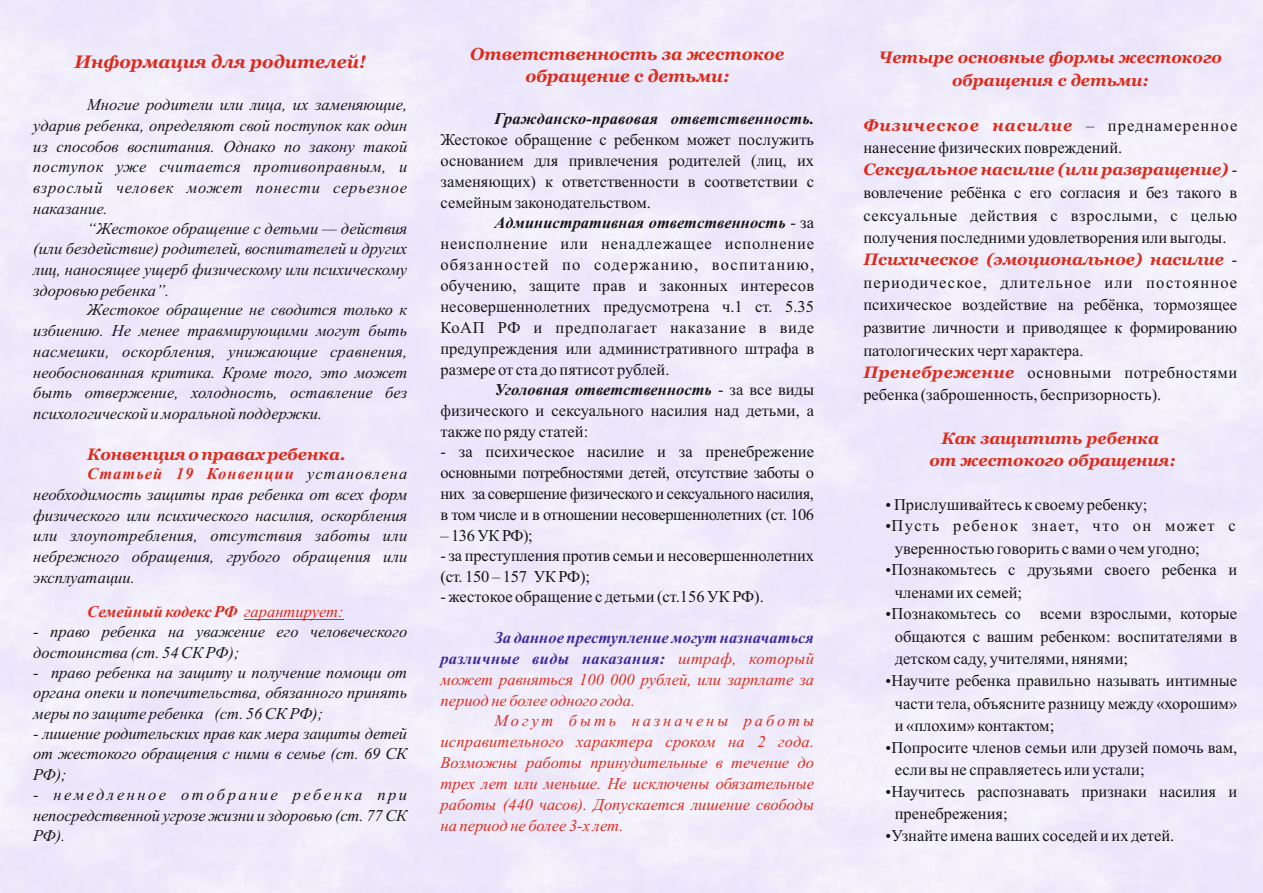
<style>
.page{position:relative;width:1263px;height:893px;background:#efeafb}
.page>*{position:absolute;margin:0;border:0;box-sizing:border-box;transform-origin:0 0}
.t1{font:italic 700 18px "Georgia";color:#dd2b1c}
.t2{font:italic 700 17.25px/22.5px "Georgia";color:#dd2b1c;text-align:center}
.t3{font:16.5px/21px "Times New Roman";color:#151616;text-align:justify}
.t4{font:italic 16.5px/20.7px "Times New Roman";color:#151616;text-align:justify}
.t5{font:italic 16.5px/21px "Times New Roman";color:#dd2b1c;text-align:justify}
.t6{font:italic 700 16.5px/23.2px "Georgia";color:#dd2b1c;text-align:center}
.t7{font:italic 700 16.5px/21px "Times New Roman";color:#3c2b99}
.t8{font:16.5px "Times New Roman";letter-spacing:.07em;color:#151616}
.t9{font:16.5px "Times New Roman";letter-spacing:.035em;color:#151616}
.t10{font:italic 700 16.5px "Times New Roman";letter-spacing:.01em;color:#151616}
.t11{font:italic 700 16.5px "Times New Roman";color:#dd2b1c}
.t12{font:16.5px "Times New Roman";letter-spacing:.03em;color:#151616}
.t13{font:italic 700 16.5px "Times New Roman";letter-spacing:.06em;color:#dd2b1c}
.t14{font:italic 700 16.5px "Georgia";letter-spacing:.065em;color:#dd2b1c}
.t15{font:italic 700 16.5px "Georgia";letter-spacing:.03em;color:#dd2b1c}
.s1{font-weight:400}
.s2{font-weight:700;font-style:italic}
.s3{font-family:"Times New Roman";font-weight:400;font-style:normal;color:#151616}
</style>
<div class="page">
<hr style="left:244px;top:619px;width:100px;height:1px;background:#dd2b1c">
<p class="t1" style="left:75px;top:54px;width:293px">Информация для родителей!</p>
<p class="t4" style="left:33px;top:96px;width:376px;text-indent:54px">Многие родители или лица, их заменяющие, ударив ребенка, определяют свой поступок как один из способов воспитания. Однако по закону такой поступок уже считается противоправным, и взрослый человек может понести серьезное наказание.</p>
<p class="t4" style="left:33px;top:219px;width:376px;text-indent:54px">“Жестокое обращение с детьми — действия (или бездействие) родителей, воспитателей и других лиц, наносящее ущерб физическому или психическому здоровью ребенка”.</p>
<p class="t4" style="left:33px;top:301px;width:376px;text-indent:54px">Жестокое обращение не сводится только к избиению. Не менее травмирующими могут быть насмешки, оскорбления, унижающие сравнения, необоснованная критика. Кроме того, это может быть отвержение, холодность, оставление без психологической и моральной поддержки.</p>
<p class="t6" style="left:87px;top:443px;width:260px">Конвенция о правах ребенка.</p>
<p class="t13" style="left:87px;top:468px;width:208px">Статьей 19 Конвенции</p>
<p class="t4" style="left:33px;top:465px;width:376px;text-indent:274px">установлена необходимость защиты прав ребенка от всех форм физического или психического насилия, оскорбления или злоупотребления, отсутствия заботы или небрежного обращения, грубого обращения или эксплуатации.</p>
<p class="t4" style="left:33px;top:623px;width:376px">- право ребенка на уважение его человеческого достоинства (ст. 54 СК РФ);</p>
<p class="t4" style="left:33px;top:663px;width:376px">- право ребенка на защиту и получение помощи от органа опеки и попечительства, обязанного принять меры по защите ребенка (ст. 56 СК РФ);</p>
<p class="t4" style="left:33px;top:724px;width:376px">- лишение родительских прав как мера защиты детей от жестокого обращения с ними в семье (ст. 69 СК РФ);</p>
<p class="t4" style="left:33px;top:786px;width:376px">- немедленное отобрание ребенка при непосредственной угрозе жизни и здоровью (ст. 77 СК РФ).</p>
<p class="t11" style="left:87px;top:606px;width:258px">Семейный кодекс РФ <span class="s1">гарантирует:</span></p>
<p class="t2" style="left:470px;top:44px;width:316px">Ответственность за жестокое обращение с детьми:</p>
<p class="t10" style="left:494px;top:113px;width:321px">Гражданско-правовая ответственность.</p>
<p class="t3" style="left:440px;top:130px;width:375px">Жестокое обращение с ребенком может послужить основанием для привлечения родителей (лиц, их заменяющих) к ответственности в соответствии с семейным законодательством.</p>
<p class="t3" style="left:440px;top:214px;width:375px;text-indent:54px"><span class="s2">Административная ответственность</span> - за неисполнение или ненадлежащее исполнение обязанностей по содержанию, воспитанию, обучению, защите прав и законных интересов несовершеннолетних предусмотрена ч.1 ст. 5.35<br>КоАП РФ и предполагает наказание в виде предупреждения или административного штрафа в размере от ста до пятисот рублей.</p>
<p class="t3" style="left:440px;top:381px;width:375px;text-indent:54px"><span class="s2">Уголовная ответственность</span> - за все виды физического и сексуального насилия над детьми, а также по ряду статей:</p>
<p class="t3" style="left:440px;top:443px;width:375px">- за психическое насилие и за пренебрежение основными потребностями детей, отсутствие заботы о них за совершение физического и сексуального насилия, в том числе и в отношении несовершеннолетних (ст. 106</p>
<p class="t3" style="left:440px;top:527px;width:94px">– 136 УК РФ);</p>
<p class="t3" style="left:440px;top:547px;width:375px">- за преступления против семьи и несовершеннолетних (ст. 150 – 157 УК РФ);</p>
<p class="t3" style="left:440px;top:588px;width:325px">- жестокое обращение с детьми (ст.156 УК РФ).</p>
<p class="t7" style="left:440px;top:628px;width:375px;text-indent:54px">За данное преступление могут назначаться различные виды наказания:</p>
<p class="t5" style="left:440px;top:649px;width:375px;text-indent:238px">штраф, который может равняться 100 000 рублей, или зарплате за период не более одного года.</p>
<p class="t5" style="left:440px;top:711px;width:375px;text-indent:54px">Могут быть назначены работы исправительного характера сроком на 2 года.<br>Возможны работы принудительные в течение до трех лет или меньше. Не исключены обязательные работы (440 часов). Допускается лишение свободы на период не более 3-х лет.</p>
<p class="t6" style="left:879px;top:47px;width:345px">Четыре основные формы жестокого обращения с детьми:</p>
<p class="t14" style="left:863px;top:118px;width:211px">Физическое насилие</p>
<p class="t6" style="left:863px;top:159px;width:375px">Сексуальное насилие (или развращение) <span class="s3">-</span></p>
<p class="t3" style="left:863px;top:115px;width:375px;line-height:22.6px;text-indent:223px">– преднамеренное нанесение физических повреждений.</p>
<p class="t3" style="left:863px;top:183px;width:375px">вовлечение ребёнка с его согласия и без такого в</p>
<p class="t9" style="left:863px;top:209px;width:375px">сексуальные действия с взрослыми, с целью</p>
<p class="t3" style="left:863px;top:229px;width:365px">получения последними удовлетворения или выгоды.</p>
<p class="t3" style="left:1232px;top:251px;width:7px">-</p>
<p class="t8" style="left:863px;top:276px;width:375px">периодическое, длительное или постоянное</p>
<p class="t3" style="left:863px;top:296px;width:375px">психическое воздействие на ребёнка, тормозящее</p>
<p class="t3" style="left:863px;top:319px;width:375px">развитие личности и приводящее к формированию</p>
<p class="t3" style="left:863px;top:341px;width:222px">патологических черт характера.</p>
<p class="t12" style="left:1027px;top:366px;width:211px">основными потребностями</p>
<p class="t3" style="left:863px;top:386px;width:299px">ребенка (заброшенность, беспризорность).</p>
<p class="t6" style="left:863px;top:249px;width:362px">Психическое (эмоциональное) насилие</p>
<p class="t15" style="left:863px;top:365px;width:153px">Пренебрежение</p>
<p class="t6" style="left:929px;top:428px;width:248px;line-height:22px">Как защитить ребенка от жестокого обращения:</p>
<p class="t3" style="left:891px;top:495px;width:347px;line-height:22px;text-align:left">Прислушивайтесь к своему ребенку;<br>Пусть ребенок знает, что он может с уверенностью говорить с вами о чем угодно; Познакомьтесь с друзьями своего ребенка и членами их семей;<br>Познакомьтесь со всеми взрослыми, которые общаются с вашим ребенком: воспитателями в детском саду, учителями, нянями;<br>Научите ребенка правильно называть интимные части тела, объясните разницу между «хорошим» и «плохим» контактом;<br>Попросите членов семьи или друзей помочь вам, если вы не справляетесь или устали;<br>Научитесь распознавать признаки насилия и пренебрежения;<br>Узнайте имена ваших соседей и их детей.</p>
</div>
